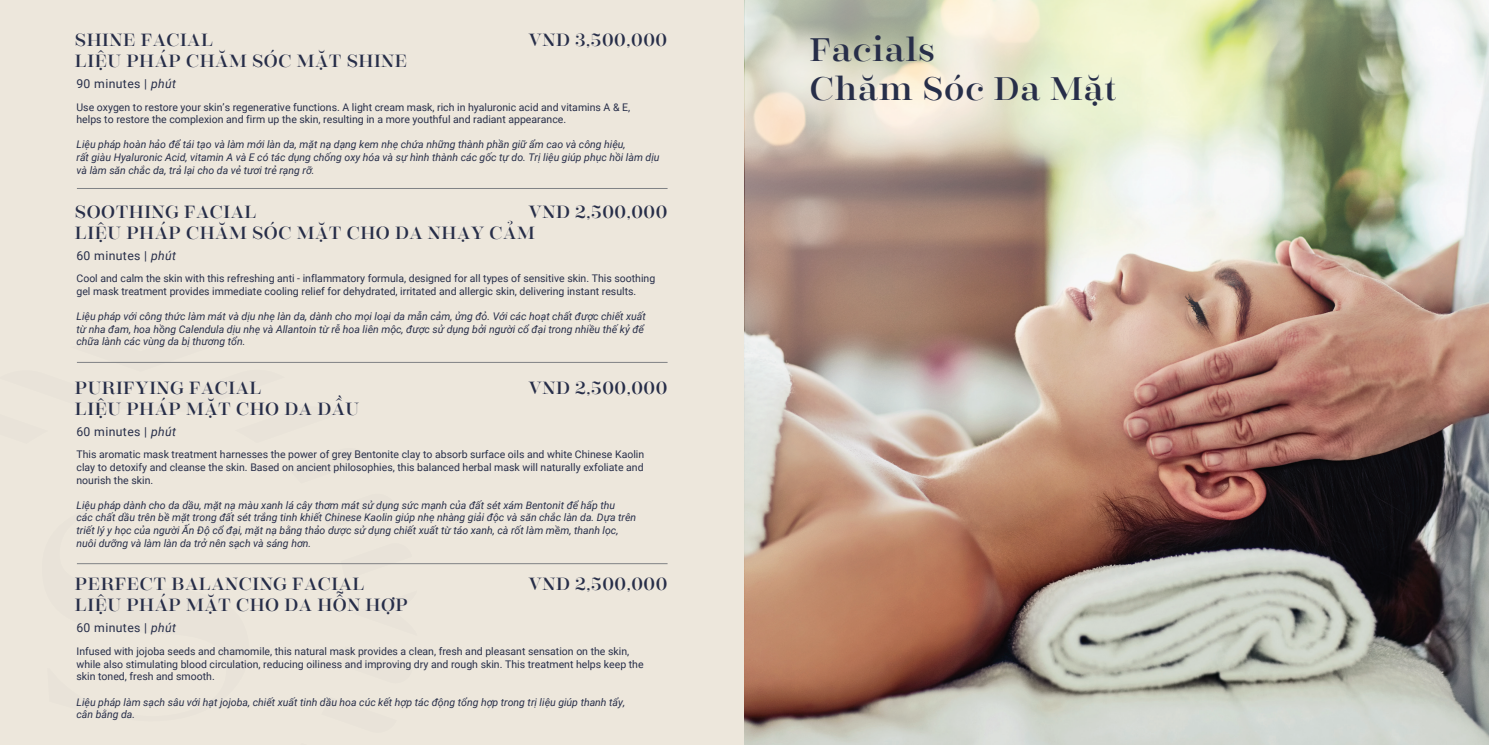
<style>
.page{position:relative;width:1489px;height:745px;background:#fff}
.page>*{position:absolute;margin:0;border:0;box-sizing:border-box;transform-origin:0 0}
.t1{font:32.38px/38.8px "Encorpada Classic";letter-spacing:.03em;color:#272e49}
.t2{font:17.5px/21px "Encorpada Classic";letter-spacing:.03em;color:#272e49}
.t3{font:12.25px "Roboto";letter-spacing:.03em;color:#272e49}
.t4{font:italic 10.5px/12.6px "Roboto";color:#272e49}
.t5{font:10.5px/12.6px "Roboto";color:#272e49}
.s1{font-style:italic}
</style>
<div class="page">
<div style="left:0;top:0;width:1488px;height:744px;background:#ede7dc"></div>
<img style="left:744px;top:708px;width:744px;height:36px">
<img style="left:744px;top:0;width:744px;height:708px">
<hr style="left:77px;top:188px;width:590px;height:1px;background:#808285">
<hr style="left:77px;top:362px;width:590px;height:1px;background:#808285">
<hr style="left:77px;top:563px;width:590px;height:1px;background:#808285">
<h2 class="t2" style="left:528px;top:28px;width:140px">VND 3,500,000</h2>
<h2 class="t2" style="left:75px;top:28px;width:334px">SHINE FACIAL<br>LIỆU PHÁP CHĂM SÓC MẶT SHINE</h2>
<p class="t5" style="left:76px;top:100px;width:555px">Use oxygen to restore your skin’s regenerative functions. A light cream mask, rich in hyaluronic acid and vitamins A &amp; E, helps to restore the complexion and firm up the skin, resulting in a more youthful and radiant appearance.</p>
<p class="t4" style="left:76px;top:138px;width:584px">Liệu pháp hoàn hảo để tái tạo và làm mới làn da, mặt nạ dạng kem nhẹ chứa những thành phần giữ ẩm cao và công hiệu,<br>rất giàu Hyaluronic Acid, vitamin A và E có tác dụng chống oxy hóa và sự hình thành các gốc tự do. Trị liệu giúp phục hồi làm dịu và làm săn chắc da, trả lại cho da vẻ tươi trẻ rạng rỡ.</p>
<h2 class="t2" style="left:528px;top:199px;width:140px">VND 2,500,000</h2>
<p class="t3" style="left:76px;top:246px;width:101px">60 minutes | <span class="s1">phút</span></p>
<p class="t3" style="left:76px;top:75px;width:101px">90 minutes | <span class="s1">phút</span></p>
<h2 class="t2" style="left:75px;top:199px;width:461px">SOOTHING FACIAL<br>LIỆU PHÁP CHĂM SÓC MẶT CHO DA NHẠY CẢM</h2>
<p class="t5" style="left:76px;top:271px;width:580px">Cool and calm the skin with this refreshing anti - inflammatory formula, designed for all types of sensitive skin. This soothing gel mask treatment provides immediate cooling relief for dehydrated, irritated and allergic skin, delivering instant results.</p>
<p class="t4" style="left:76px;top:309px;width:571px">Liệu pháp với công thức làm mát và dịu nhẹ làn da, dành cho mọi loại da mẫn cảm, ửng đỏ. Với các hoạt chất được chiết xuất từ nha đam, hoa hồng Calendula dịu nhẹ và Allantoin từ rễ hoa liên mộc, được sử dụng bởi người cổ đại trong nhiều thế kỷ để chữa lành các vùng da bị thương tổn.</p>
<h2 class="t2" style="left:528px;top:375px;width:140px">VND 2,500,000</h2>
<h2 class="t2" style="left:75px;top:375px;width:286px">PURIFYING FACIAL<br>LIỆU PHÁP MẶT CHO DA DẦU</h2>
<p class="t5" style="left:76px;top:447px;width:569px;text-align:justify">This aromatic mask treatment harnesses the power of grey Bentonite clay to absorb surface oils and white Chinese Kaolin clay to detoxify and cleanse the skin. Based on ancient philosophies, this balanced herbal mask will naturally exfoliate and nourish the skin.</p>
<p class="t4" style="left:76px;top:498px;width:561px">Liệu pháp dành cho da dầu, mặt nạ màu xanh lá cây thơm mát sử dụng sức mạnh của đất sét xám Bentonit để hấp thu<br>các chất dầu trên bề mặt trong đất sét trắng tinh khiết Chinese Kaolin giúp nhẹ nhàng giải độc và săn chắc làn da. Dựa trên triết lý y học của người Ấn Độ cổ đại, mặt nạ bằng thảo dược sử dụng chiết xuất từ táo xanh, cà rốt làm mềm, thanh lọc, nuôi dưỡng và làm làn da trở nên sạch và sáng hơn.</p>
<p class="t3" style="left:76px;top:422px;width:101px">60 minutes | <span class="s1">phút</span></p>
<h2 class="t2" style="left:528px;top:571px;width:140px">VND 2,500,000</h2>
<h2 class="t2" style="left:75px;top:571px;width:334px">PERFECT BALANCING FACIAL<br>LIỆU PHÁP MẶT CHO DA HỖN HỢP</h2>
<p class="t5" style="left:76px;top:644px;width:568px">Infused with jojoba seeds and chamomile, this natural mask provides a clean, fresh and pleasant sensation on the skin, while also stimulating blood circulation, reducing oiliness and improving dry and rough skin. This treatment helps keep the skin toned, fresh and smooth.</p>
<p class="t4" style="left:76px;top:694px;width:550px">Liệu pháp làm sạch sâu với hạt jojoba, chiết xuất tinh dầu hoa cúc kết hợp tác động tổng hợp trong trị liệu giúp thanh tẩy, cân bằng da.</p>
<p class="t3" style="left:76px;top:619px;width:101px">60 minutes | <span class="s1">phút</span></p>
<h1 class="t1" style="left:809px;top:28px;width:308px">Facials<br>Chăm Sóc Da Mặt</h1>
</div>
